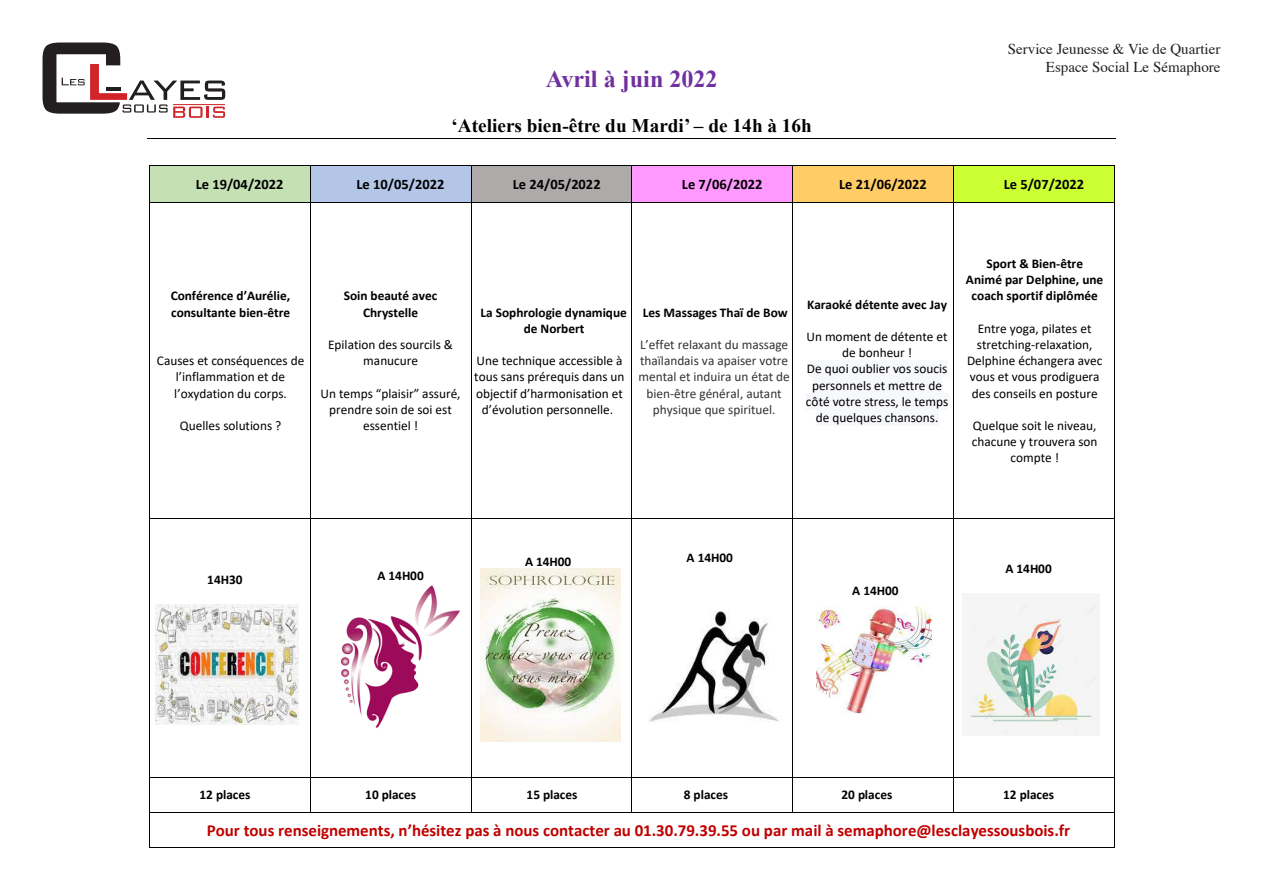
<style>
.page{position:relative;width:1263px;height:893px;background:#fff}
.page>*{position:absolute;margin:0;border:0;box-sizing:border-box;transform-origin:0 0}
.t1{font:700 24.15px "Times New Roman";color:#7030a0}
.t2{font:700 19.2px "Times New Roman";color:#000}
.t3{font:700 16.95px "Calibri";color:#c00000}
.t4{font:15px "Times";color:#231f20}
.t5{font:700 14.4px "Calibri";color:#000}
.t6{font:13.35px/16.2px "Calibri";color:#000;text-align:center}
.t7{font:700 13.35px/16.2px "Calibri";color:#000;text-align:center}
.t8{font:13.35px/16.2px "Calibri";color:#323335;text-align:center}
</style>
<div class="page">
<img style="left:156px;top:604px;width:143px;height:120px">
<img style="left:340px;top:585px;width:120px;height:143px">
<img style="left:480px;top:569px;width:140px;height:173px">
<img style="left:650px;top:611px;width:129px;height:111px">
<img style="left:817px;top:607px;width:115px;height:107px">
<img style="left:966px;top:603px;width:133px;height:133px">
<hr style="left:147px;top:138px;width:969px;height:1px;background:#000">
<div style="left:150px;top:166px;width:160px;height:36px;background:#c5e0b3"></div>
<div style="left:310px;top:166px;width:161px;height:36px;background:#b4c6e7"></div>
<div style="left:471px;top:166px;width:160px;height:36px;background:#aeaaaa"></div>
<div style="left:632px;top:166px;width:160px;height:36px;background:#f9f"></div>
<div style="left:793px;top:166px;width:160px;height:36px;background:#fc6"></div>
<div style="left:954px;top:166px;width:160px;height:36px;background:#cf3"></div>
<hr style="left:150px;top:166px;width:160px;height:1px;background:#000">
<hr style="left:310px;top:166px;width:161px;height:1px;background:#000">
<hr style="left:471px;top:166px;width:161px;height:1px;background:#000">
<hr style="left:632px;top:166px;width:160px;height:1px;background:#000">
<hr style="left:793px;top:166px;width:160px;height:1px;background:#000">
<hr style="left:954px;top:166px;width:160px;height:1px;background:#000">
<hr style="left:149px;top:166px;width:1px;height:36px;background:#000">
<hr style="left:310px;top:166px;width:1px;height:36px;background:#000">
<hr style="left:471px;top:166px;width:1px;height:36px;background:#000">
<hr style="left:632px;top:166px;width:1px;height:36px;background:#000">
<hr style="left:792px;top:166px;width:1px;height:36px;background:#000">
<hr style="left:953px;top:166px;width:1px;height:36px;background:#000">
<hr style="left:1114px;top:166px;width:1px;height:36px;background:#000">
<div style="left:807px;top:361px;width:140px;height:16px;background:#f7f8fb"></div>
<div style="left:812px;top:377px;width:130px;height:16px;background:#f7f8fb"></div>
<div style="left:806px;top:393px;width:142px;height:16px;background:#f7f8fb"></div>
<div style="left:816px;top:409px;width:122px;height:17px;background:#f7f8fb"></div>
<hr style="left:150px;top:202px;width:160px;height:1px;background:#000">
<hr style="left:310px;top:202px;width:161px;height:1px;background:#000">
<hr style="left:471px;top:202px;width:161px;height:1px;background:#000">
<hr style="left:632px;top:202px;width:160px;height:1px;background:#000">
<hr style="left:793px;top:202px;width:160px;height:1px;background:#000">
<hr style="left:954px;top:202px;width:160px;height:1px;background:#000">
<hr style="left:149px;top:203px;width:1px;height:316px;background:#000">
<hr style="left:310px;top:203px;width:1px;height:316px;background:#000">
<hr style="left:471px;top:203px;width:1px;height:316px;background:#000">
<hr style="left:632px;top:203px;width:1px;height:316px;background:#000">
<hr style="left:792px;top:203px;width:1px;height:316px;background:#000">
<hr style="left:953px;top:203px;width:1px;height:316px;background:#000">
<hr style="left:1114px;top:203px;width:1px;height:316px;background:#000">
<hr style="left:150px;top:519px;width:160px;height:1px;background:#000">
<hr style="left:310px;top:519px;width:161px;height:1px;background:#000">
<hr style="left:471px;top:519px;width:161px;height:1px;background:#000">
<hr style="left:632px;top:519px;width:160px;height:1px;background:#000">
<hr style="left:793px;top:519px;width:160px;height:1px;background:#000">
<hr style="left:954px;top:519px;width:160px;height:1px;background:#000">
<hr style="left:149px;top:519px;width:1px;height:258px;background:#000">
<hr style="left:310px;top:519px;width:1px;height:258px;background:#000">
<hr style="left:471px;top:519px;width:1px;height:258px;background:#000">
<hr style="left:632px;top:519px;width:1px;height:258px;background:#000">
<hr style="left:792px;top:519px;width:1px;height:258px;background:#000">
<hr style="left:953px;top:519px;width:1px;height:258px;background:#000">
<hr style="left:1114px;top:519px;width:1px;height:258px;background:#000">
<hr style="left:150px;top:777px;width:160px;height:1px;background:#000">
<hr style="left:310px;top:777px;width:161px;height:1px;background:#000">
<hr style="left:471px;top:777px;width:161px;height:1px;background:#000">
<hr style="left:632px;top:777px;width:160px;height:1px;background:#000">
<hr style="left:793px;top:777px;width:160px;height:1px;background:#000">
<hr style="left:954px;top:777px;width:160px;height:1px;background:#000">
<hr style="left:149px;top:778px;width:1px;height:34px;background:#000">
<hr style="left:310px;top:778px;width:1px;height:34px;background:#000">
<hr style="left:471px;top:778px;width:1px;height:34px;background:#000">
<hr style="left:632px;top:778px;width:1px;height:34px;background:#000">
<hr style="left:792px;top:778px;width:1px;height:34px;background:#000">
<hr style="left:953px;top:778px;width:1px;height:34px;background:#000">
<hr style="left:1114px;top:778px;width:1px;height:34px;background:#000">
<hr style="left:150px;top:812px;width:160px;height:1px;background:#000">
<hr style="left:310px;top:812px;width:161px;height:1px;background:#000">
<hr style="left:471px;top:812px;width:161px;height:1px;background:#000">
<hr style="left:632px;top:812px;width:160px;height:1px;background:#000">
<hr style="left:793px;top:812px;width:160px;height:1px;background:#000">
<hr style="left:954px;top:812px;width:160px;height:1px;background:#000">
<hr style="left:149px;top:813px;width:1px;height:34px;background:#000">
<hr style="left:150px;top:847px;width:964px;height:1px;background:#000">
<hr style="left:1114px;top:813px;width:1px;height:34px;background:#000">
<svg style="left:43px;top:43px;width:182px;height:75px"></svg>
<p class="t1" style="left:546px;top:62px;width:173px">Avril à juin 2022</p>
<p class="t2" style="left:451px;top:112px;width:362px">‘Ateliers bien-être du Mardi’ – de 14h à 16h</p>
<p class="t4" style="left:1008px;top:35px;width:214px">Service Jeunesse &amp; Vie de Quartier</p>
<p class="t4" style="left:1046px;top:53px;width:176px">Espace Social Le Sémaphore</p>
<p class="t5" style="left:196px;top:174px;width:89px">Le 19/04/2022</p>
<p class="t5" style="left:357px;top:174px;width:89px">Le 10/05/2022</p>
<p class="t5" style="left:513px;top:174px;width:89px">Le 24/05/2022</p>
<p class="t5" style="left:682px;top:174px;width:82px">Le 7/06/2022</p>
<p class="t5" style="left:839px;top:174px;width:89px">Le 21/06/2022</p>
<p class="t5" style="left:1004px;top:174px;width:82px">Le 5/07/2022</p>
<p class="t7" style="left:171px;top:288px;width:121px;text-align:left">Conférence d’Aurélie, consultante bien-être</p>
<p class="t6" style="left:157px;top:352px;width:149px">Causes et conséquences de l’inflammation et de l’oxydation du corps.</p>
<p class="t6" style="left:180px;top:417px;width:103px">Quelles solutions ?</p>
<p class="t7" style="left:344px;top:288px;width:95px">Soin beauté avec<br>Chrystelle</p>
<p class="t6" style="left:328px;top:336px;width:126px">Epilation des sourcils &amp; manucure</p>
<p class="t6" style="left:321px;top:385px;width:142px">Un temps “plaisir” assuré, prendre soin de soi est essentiel !</p>
<p class="t7" style="left:481px;top:304px;width:148px">La Sophrologie dynamique de Norbert</p>
<p class="t6" style="left:474px;top:352px;width:152px">Une technique accessible à tous sans prérequis dans un objectif d’harmonisation et d’évolution personnelle.</p>
<p class="t7" style="left:643px;top:304px;width:146px">Les Massages Thaï de Bow</p>
<p class="t8" style="left:638px;top:336px;width:153px">L’effet relaxant du massage thaïlandais va apaiser votre mental et induira un état de bien-être général, autant physique que spirituel.</p>
<p class="t7" style="left:807px;top:296px;width:141px">Karaoké détente avec Jay</p>
<p class="t6" style="left:806px;top:328px;width:144px">Un moment de détente et de bonheur !<br>De quoi oublier vos soucis personnels et mettre de côté votre stress, le temps de quelques chansons.</p>
<p class="t7" style="left:966px;top:255px;width:139px">Sport &amp; Bien-être<br>Animé par Delphine, une coach sportif diplômée</p>
<p class="t6" style="left:967px;top:320px;width:137px">Entre yoga, pilates et stretching-relaxation,<br>Delphine échangera avec vous et vous prodiguera des conseils en posture</p>
<p class="t6" style="left:972px;top:417px;width:127px">Quelque soit le niveau, chacune y trouvera son compte !</p>
<p class="t7" style="left:207px;top:572px;width:37px">14H30</p>
<p class="t7" style="left:377px;top:568px;width:48px">A 14H00</p>
<p class="t7" style="left:525px;top:553px;width:48px">A 14H00</p>
<p class="t7" style="left:687px;top:549px;width:48px">A 14H00</p>
<p class="t7" style="left:852px;top:582px;width:48px">A 14H00</p>
<p class="t7" style="left:1005px;top:560px;width:48px">A 14H00</p>
<p class="t7" style="left:199px;top:787px;width:52px">12 places</p>
<p class="t7" style="left:365px;top:787px;width:52px">10 places</p>
<p class="t7" style="left:527px;top:787px;width:52px">15 places</p>
<p class="t7" style="left:684px;top:787px;width:46px">8 places</p>
<p class="t7" style="left:841px;top:787px;width:52px">20 places</p>
<p class="t7" style="left:1003px;top:787px;width:52px">12 places</p>
<p class="t3" style="left:207px;top:818px;width:865px">Pour tous renseignements, n’hésitez pas à nous contacter au 01.30.79.39.55 ou par mail à semaphore@lesclayessousbois.fr</p>
</div>
